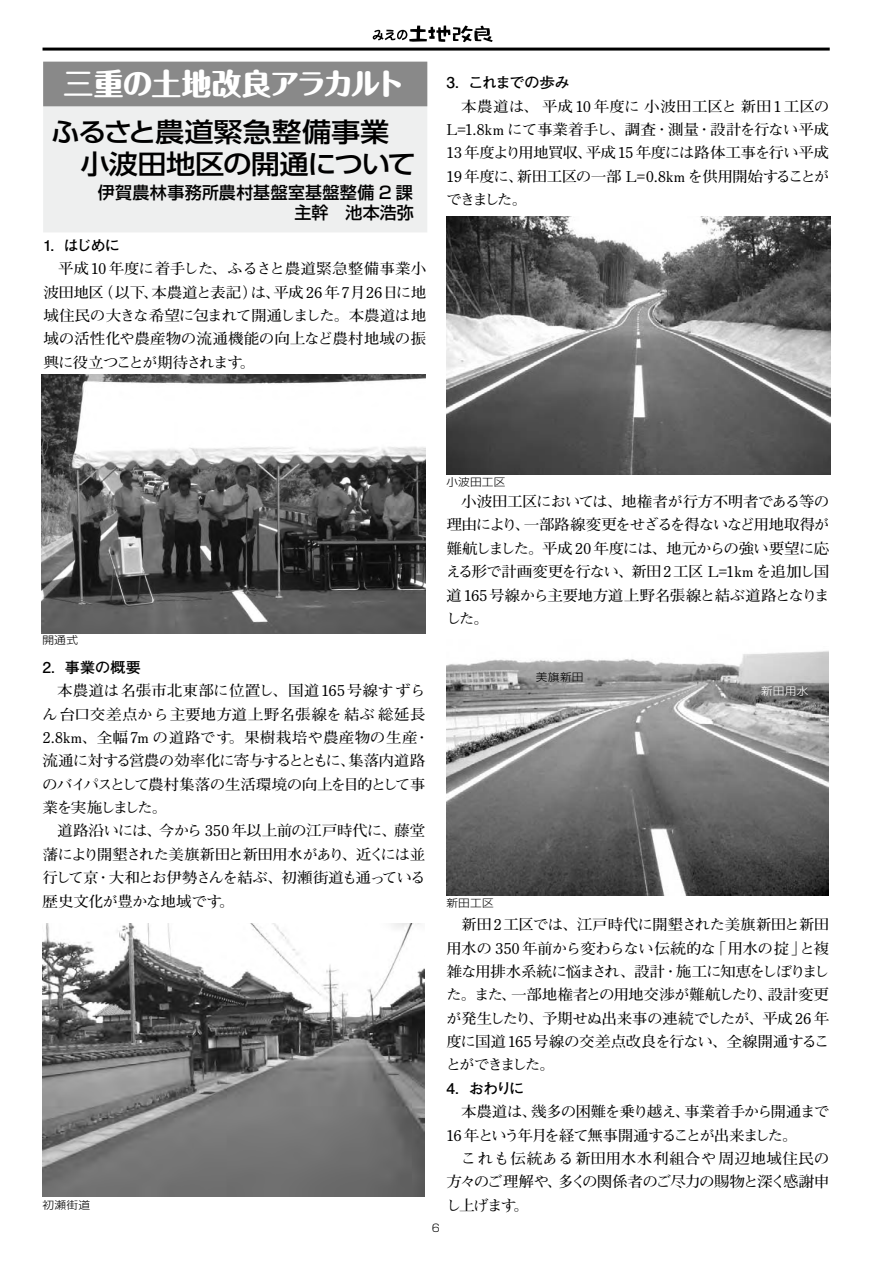
<style>
.page{position:relative;width:893px;height:1263px;background:#fff}
.page>*{position:absolute;margin:0;border:0;box-sizing:border-box;transform-origin:0 0}
.t1{font:800 29.7px "Maru Fo Pro";letter-spacing:-.03em;color:#fff}
.t2{font:500 26.55px/32px "UD Shin Go Pro";letter-spacing:-.025em;color:#000;scale:1.1 1}
.t3{font:500 16.95px/20.2px "Shin Go Pro";letter-spacing:.02em;color:#000;text-align:right}
.t4{font:700 14.85px/23.4px "Futo Min A101 Pro";letter-spacing:-.035em;color:#000;text-align:justify;scale:1.05 1}
.t5{font:700 14.85px/23.4px "Futo Min A101 Pro";letter-spacing:-.08em;color:#000;scale:1.05 1}
.t6{font:700 14.85px "Futo Go B101 Pro";letter-spacing:-.085em;color:#000;scale:1.05 1}
.t7{font:300 10.65px "Shin Go Pro";letter-spacing:.02em;color:#000;scale:1.1 1}
.t8{font:300 10.65px "Shin Go Pro";color:#fff;scale:1.1 1}
.t9{font:300 10.65px "Shin Go Pro";letter-spacing:.02em;color:#000}
</style>
<div class="page">
<svg style="left:373px;top:26px;width:120px;height:16px"></svg>
<hr style="left:43px;top:48px;width:787px;height:3px;background:#000">
<div style="left:43px;top:62px;width:384px;height:170px;background:#eeefef"></div>
<div style="left:43px;top:62px;width:384px;height:44px;background:#898989"></div>
<img style="left:43px;top:923px;width:381px;height:274px">
<img style="left:446px;top:217px;width:384px;height:258px">
<img style="left:446px;top:651px;width:382px;height:245px">
<img style="left:41px;top:374px;width:384px;height:260px">
<h1 class="t1" style="left:64px;top:60px;width:343px">三重の土地改良アラカルト</h1>
<h2 class="t2" style="left:51px;top:116px;width:334px">ふるさと農道緊急整備事業　小波田地区の開通について</h2>
<p class="t3" style="left:98px;top:181px;width:318px">伊賀農林事務所農村基盤室基盤整備 2 課主幹　池本浩弥</p>
<p class="t6" style="left:43px;top:233px;width:75px">1．はじめに</p>
<p class="t4" style="left:43px;top:255px;width:366px;text-indent:15px">平成10年度に着手した、ふるさと農道緊急整備事業小波田地区（以下、本農道と表記）は、平成26 年7月26日に地域住民の大きな希望に包まれて開通しました。本農道は地域の活性化や農産物の流通機能の向上など農村地域の振興に役立つことが期待されます。</p>
<p class="t6" style="left:446px;top:71px;width:119px">3．これまでの歩み</p>
<p class="t4" style="left:446px;top:92px;width:367px;text-indent:15px">本農道は、平成10年度に小波田工区と新田1工区のL=1.8km にて事業着手し、調査・測量・設計を行ない平成13 年度より用地買収、平成15 年度には路体工事を行い平成19 年度に、新田工区の一部 L=0.8km を供用開始することができました。</p>
<p class="t7" style="left:42px;top:632px;width:34px">開通式</p>
<p class="t6" style="left:42px;top:655px;width:95px">2．事業の概要</p>
<p class="t4" style="left:42px;top:677px;width:370px;text-align:left;text-indent:15px">本農道は名張市北東部に位置し、国道165号線すずらん台口交差点から主要地方道上野名張線を結ぶ総延長<br>2.8km、全幅7m の道路です。果樹栽培や農産物の生産・流通に対する営農の効率化に寄与するとともに、集落内道路のバイパスとして農村集落の生活環境の向上を目的として事業を実施しました。</p>
<p class="t4" style="left:42px;top:817px;width:367px;text-indent:15px">道路沿いには、今から 350 年以上前の江戸時代に、藤堂藩により開墾された美旗新田と新田用水があり、近くには並行して京・大和とお伊勢さんを結ぶ、初瀬街道も通っている歴史文化が豊かな地域です。</p>
<p class="t7" style="left:42px;top:1196px;width:45px">初瀬街道</p>
<p class="t7" style="left:446px;top:473px;width:55px">小波田工区</p>
<p class="t4" style="left:446px;top:488px;width:367px;text-indent:16px">小波田工区においては、地権者が行方不明者である等の理由により、一部路線変更をせざるを得ないなど用地取得が難航しました。平成 20 年度には、地元からの強い要望に応える形で計画変更を行ない、新田2工区 L=1km を追加し国道165号線から主要地方道上野名張線と結ぶ道路となりました。</p>
<p class="t7" style="left:536px;top:668px;width:45px">美旗新田</p>
<p class="t7" style="left:446px;top:894px;width:45px">新田工区</p>
<p class="t8" style="left:761px;top:683px;width:45px">新田用水</p>
<p class="t4" style="left:446px;top:911px;width:367px;text-indent:15px">新田2工区では、江戸時代に開墾された美旗新田と新田用水の 350 年前から変わらない伝統的な「用水の掟」と複雑な用排水系統に悩まされ、設計・施工に知恵をしぼりました。また、一部地権者との用地交渉が難航したり、設計変更が発生したり、予期せぬ出来事の連続でしたが、平成26 年度に国道165号線の交差点改良を行ない、全線開通することができました。</p>
<p class="t6" style="left:446px;top:1076px;width:76px">4．おわりに</p>
<p class="t5" style="left:446px;top:1098px;width:366px;text-indent:15px">本農道は、幾多の困難を乗り越え、事業着手から開通まで<br>16 年という年月を経て無事開通することが出来ました。</p>
<p class="t4" style="left:446px;top:1145px;width:367px;text-indent:15px">これも伝統ある新田用水水利組合や周辺地域住民の方々のご理解や、多くの関係者のご尽力の賜物と深く感謝申し上げます。</p>
<p class="t9" style="left:432px;top:1219px;width:10px">6</p>
</div>
